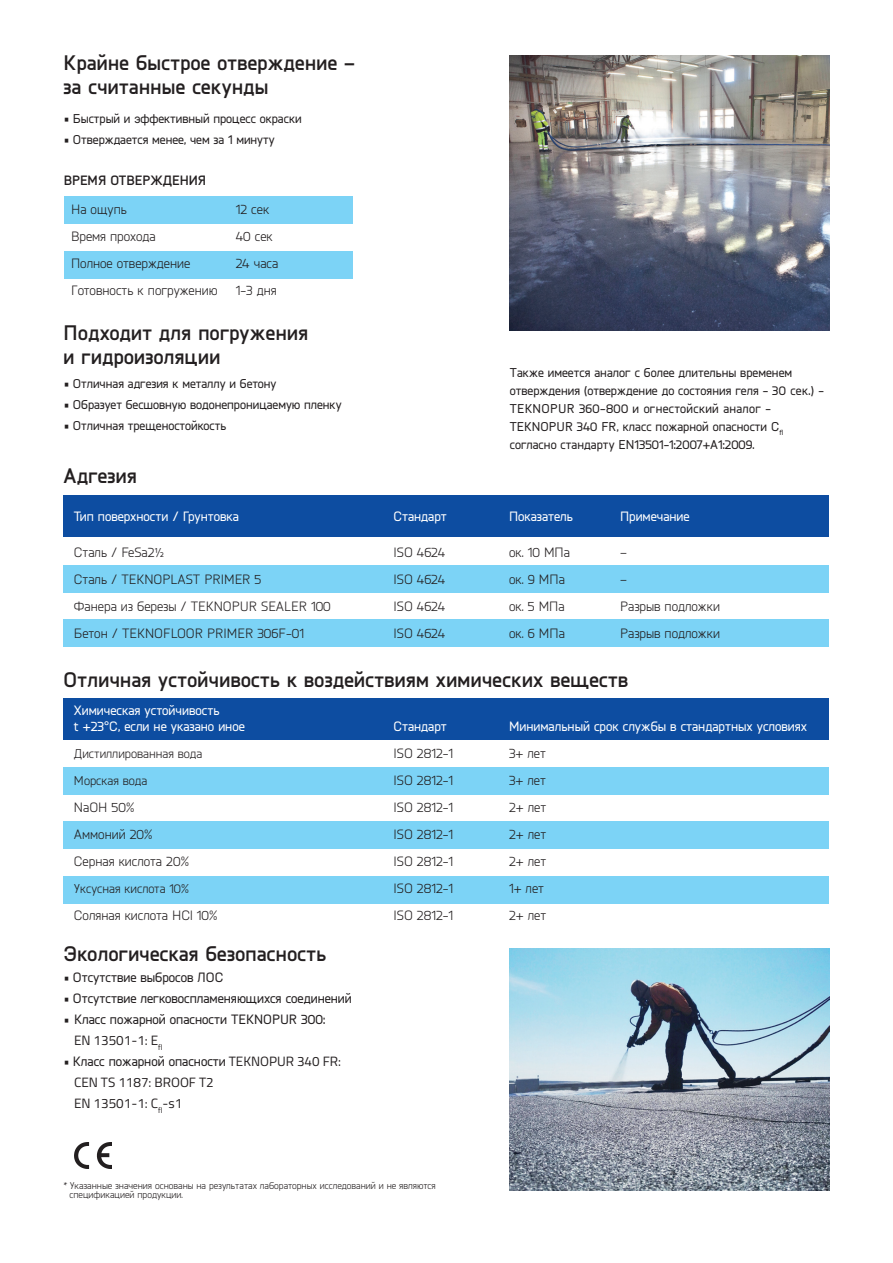
<style>
.page{position:relative;width:893px;height:1263px;background:#fff}
.page>*{position:absolute;margin:0;border:0;box-sizing:border-box;transform-origin:0 0}
.t1{font:700 21px "Knul";letter-spacing:.02em;color:#231f20}
.t2{font:13.5px "Knul";color:#231f20}
.t3{font:500 13.5px "Knul";color:#fff}
.t4{font:500 13.5px "Knul";color:#231f20}
.t5{font:13.5px "Titillium";color:#231f20}
.t6{font:700 13.5px "Knul";color:#231f20}
.t7{font:500 12.75px/18px "Knul";letter-spacing:.005em;color:#231f20}
.t8{font:12.75px "Knul";color:#231f20}
.t9{font:9.75px "Knul";color:#231f20}
.s1{font-family:"Titillium";font-weight:400;font-size:13.5px}
.s2{font-family:"Titillium";font-weight:400}
.s3{font-family:"Titillium"}
</style>
<div class="page">
<div style="left:64px;top:565px;width:765px;height:28px;background:#7cd3f6"></div>
<div style="left:64px;top:620px;width:765px;height:27px;background:#7cd3f6"></div>
<div style="left:64px;top:496px;width:765px;height:41px;background:#0d4da1"></div>
<div style="left:64px;top:196px;width:289px;height:28px;background:#7cd3f6"></div>
<div style="left:64px;top:251px;width:289px;height:28px;background:#7cd3f6"></div>
<img style="left:510px;top:949px;width:319px;height:241px">
<div style="left:64px;top:767px;width:765px;height:27px;background:#7cd3f6"></div>
<div style="left:64px;top:821px;width:765px;height:28px;background:#7cd3f6"></div>
<div style="left:64px;top:876px;width:765px;height:28px;background:#7cd3f6"></div>
<div style="left:64px;top:699px;width:765px;height:41px;background:#0d4da1"></div>
<img style="left:74px;top:1142px;width:38px;height:27px">
<img style="left:510px;top:56px;width:319px;height:274px">
<p class="t1" style="left:64px;top:48px;width:293px">Крайне быстрое отверждение –</p>
<p class="t1" style="left:64px;top:72px;width:206px">за считанные секунды</p>
<p class="t7" style="left:64px;top:109px;width:240px"><span class="s1">•</span> Быстрый и эффективный процесс окраски</p>
<p class="t7" style="left:64px;top:130px;width:213px"><span class="s1">•</span> Отверждается менее, чем за 1 минуту</p>
<p class="t6" style="left:64px;top:171px;width:144px">ВРЕМЯ ОТВЕРЖДЕНИЯ</p>
<p class="t2" style="left:71px;top:201px;width:57px">На ощупь</p>
<p class="t2" style="left:236px;top:201px;width:35px">12 сек</p>
<p class="t2" style="left:71px;top:228px;width:86px">Время прохода</p>
<p class="t2" style="left:236px;top:228px;width:39px">40 сек</p>
<p class="t2" style="left:71px;top:255px;width:121px">Полное отверждение</p>
<p class="t2" style="left:236px;top:255px;width:44px">24 часа</p>
<p class="t2" style="left:71px;top:282px;width:148px">Готовность к погружению</p>
<p class="t2" style="left:236px;top:282px;width:42px">1-3 дня</p>
<p class="t1" style="left:64px;top:317px;width:246px">Подходит для погружения</p>
<p class="t1" style="left:64px;top:341px;width:158px">и гидроизоляции</p>
<p class="t7" style="left:64px;top:374px;width:215px"><span class="s1">•</span> Отличная адгезия к металлу и бетону</p>
<p class="t7" style="left:64px;top:395px;width:280px"><span class="s1">•</span> Образует бесшовную водонепроницаемую пленку</p>
<p class="t7" style="left:64px;top:416px;width:164px"><span class="s1">•</span> Отличная трещеностойкость</p>
<p class="t1" style="left:64px;top:461px;width:75px">Адгезия</p>
<p class="t7" style="left:510px;top:362px;width:316px">Также имеется аналог с более длительны временем отверждения (отверждение до состояния геля - 30 сек.) -<br>TEKNOPUR 360-800 и огнестойский аналог -</p>
<p class="t7" style="left:510px;top:416px;width:275px">TEKNOPUR 340 FR, класс пожарной опасности C<sub>fl </sub>согласно стандарту EN13501-1:2007+A1:2009.</p>
<p class="t3" style="left:74px;top:506px;width:166px">Тип поверхности / Грунтовка</p>
<p class="t3" style="left:393px;top:506px;width:55px">Стандарт</p>
<p class="t3" style="left:509px;top:506px;width:65px">Показатель</p>
<p class="t3" style="left:620px;top:506px;width:71px">Примечание</p>
<p class="t2" style="left:74px;top:543px;width:92px">Сталь / FeSa2½</p>
<p class="t2" style="left:393px;top:543px;width:53px">ISO 4624</p>
<p class="t2" style="left:509px;top:543px;width:63px">ок. 10 МПа</p>
<p class="t2" style="left:620px;top:543px;width:8px">–</p>
<p class="t2" style="left:74px;top:570px;width:189px">Сталь / TEKNOPLAST PRIMER 5</p>
<p class="t2" style="left:393px;top:570px;width:53px">ISO 4624</p>
<p class="t2" style="left:509px;top:570px;width:57px">ок. 9 МПа</p>
<p class="t2" style="left:620px;top:570px;width:8px">–</p>
<p class="t2" style="left:74px;top:597px;width:258px">Фанера из березы / TEKNOPUR SEALER 100</p>
<p class="t2" style="left:393px;top:597px;width:53px">ISO 4624</p>
<p class="t2" style="left:509px;top:597px;width:57px">ок. 5 МПа</p>
<p class="t2" style="left:620px;top:597px;width:101px">Разрыв подложки</p>
<p class="t2" style="left:74px;top:624px;width:232px">Бетон / TEKNOFLOOR PRIMER 306F-01</p>
<p class="t2" style="left:393px;top:624px;width:53px">ISO 4624</p>
<p class="t2" style="left:509px;top:624px;width:57px">ок. 6 МПа</p>
<p class="t2" style="left:620px;top:624px;width:101px">Разрыв подложки</p>
<p class="t1" style="left:64px;top:664px;width:566px">Отличная устойчивость к воздействиям химических веществ</p>
<p class="t3" style="left:74px;top:701px;width:147px">Химическая устойчивость</p>
<p class="t3" style="left:74px;top:717px;width:172px">t +23°C, если не указано иное</p>
<p class="t3" style="left:393px;top:717px;width:55px">Стандарт</p>
<p class="t3" style="left:509px;top:717px;width:300px">Минимальный срок службы в стандартных условиях</p>
<p class="t8" style="left:74px;top:745px;width:130px">Дистиллированная вода</p>
<p class="t2" style="left:393px;top:744px;width:61px">ISO 2812-1</p>
<p class="t2" style="left:509px;top:744px;width:38px">3+ лет</p>
<p class="t8" style="left:74px;top:772px;width:75px">Морская вода</p>
<p class="t2" style="left:393px;top:771px;width:61px">ISO 2812-1</p>
<p class="t2" style="left:509px;top:771px;width:38px">3+ лет</p>
<p class="t2" style="left:74px;top:798px;width:62px">NaOH 50%</p>
<p class="t2" style="left:393px;top:798px;width:61px">ISO 2812-1</p>
<p class="t2" style="left:509px;top:798px;width:39px">2+ лет</p>
<p class="t2" style="left:74px;top:825px;width:80px">Аммоний 20%</p>
<p class="t2" style="left:393px;top:825px;width:61px">ISO 2812-1</p>
<p class="t2" style="left:509px;top:825px;width:39px">2+ лет</p>
<p class="t2" style="left:74px;top:852px;width:117px">Серная кислота 20%</p>
<p class="t2" style="left:393px;top:852px;width:61px">ISO 2812-1</p>
<p class="t2" style="left:509px;top:852px;width:39px">2+ лет</p>
<p class="t8" style="left:74px;top:880px;width:117px">Уксусная кислота 10%</p>
<p class="t2" style="left:393px;top:879px;width:61px">ISO 2812-1</p>
<p class="t2" style="left:509px;top:879px;width:37px">1+ лет</p>
<p class="t2" style="left:74px;top:906px;width:145px">Соляная кислота HCl 10%</p>
<p class="t2" style="left:393px;top:906px;width:61px">ISO 2812-1</p>
<p class="t2" style="left:509px;top:906px;width:39px">2+ лет</p>
<p class="t1" style="left:64px;top:939px;width:264px">Экологическая безопасность</p>
<p class="t4" style="left:64px;top:968px;width:161px"><span class="s2">•</span> Отсутствие выбросов ЛОС</p>
<p class="t4" style="left:64px;top:989px;width:290px"><span class="s2">•</span> Отсутствие легковоспламеняющихся соединений</p>
<p class="t4" style="left:64px;top:1010px;width:263px"><span class="s2">•</span> Класс пожарной опасности TEKNOPUR 300:</p>
<p class="t5" style="left:74px;top:1031px;width:90px">EN 13501-1: E<sub>fl</sub></p>
<p class="t4" style="left:64px;top:1052px;width:279px"><span class="s2">•</span> Класс пожарной опасности <span class="s2">TEKNOPUR 340 FR:</span></p>
<p class="t5" style="left:74px;top:1073px;width:141px">CEN TS 1187: BROOF T2</p>
<p class="t5" style="left:74px;top:1094px;width:110px">EN 13501-1: C<sub>fl</sub>-s1</p>
<p class="t9" style="left:64px;top:1180px;width:374px"><span class="s3">*</span> Указанные значения основаны на результатах лабораторных исследований и не являются</p>
<p class="t9" style="left:69px;top:1189px;width:115px">спецификацией продукции.</p>
</div>
